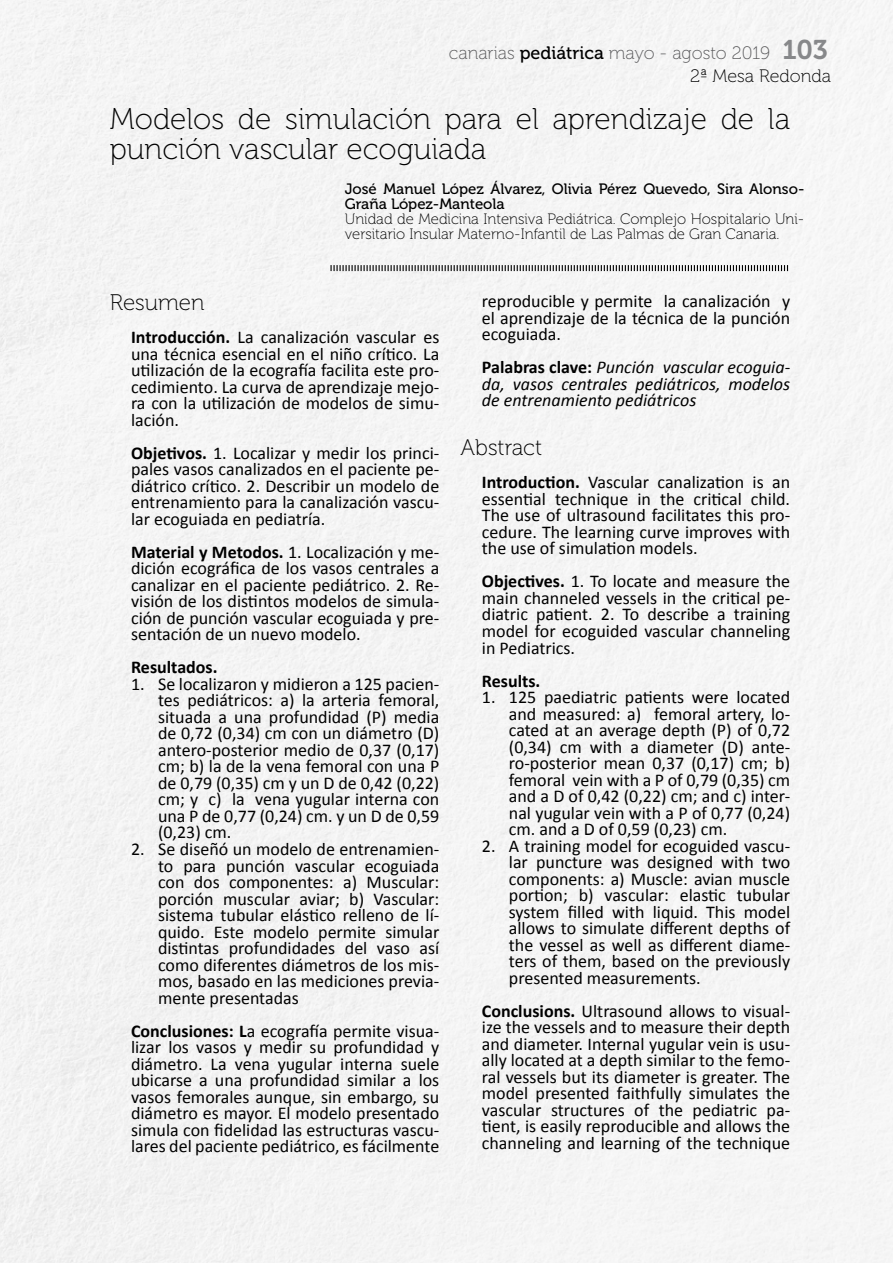
<style>
.page{position:relative;width:893px;height:1263px;background:#fff}
.page>*{position:absolute;margin:0;border:0;box-sizing:border-box;transform-origin:0 0}
.t1{font:30px/30px "Museo 100";color:#000}
.t2{font:22.5px "Museo 100";color:#000}
.t3{font:18px/16.5px "Calibri";color:#000;text-align:justify}
.t4{font:italic 18px/16.5px "Calibri";color:#000;text-align:justify}
.t5{font:18px/23px "Museo 100";color:#58585a;text-align:right}
.t6{font:700 18px "Calibri";color:#000}
.t7{font:15px/15px "Museo 100";color:#000}
.t8{font:15px/15px "Museo 500";color:#000}
.s1{font-family:"Museo 500";color:#000}
.s2{font-family:"Museo 700";font-size:27px;color:#87888a}
.s3{color:#000}
.s4{font-weight:700}
.s5{font-weight:700;font-style:normal}
</style>
<div class="page">
<svg style="left:330px;top:265px;width:458px;height:6px"></svg>
<p class="t5" style="left:449px;top:41px;width:383px">canarias <span class="s1">pediátrica</span> mayo - agosto 2019 <span class="s2">103<br></span><span class="s3">2ª Mesa Redonda</span></p>
<h1 class="t1" style="left:110px;top:104px;width:682px">Modelos de simulación para el aprendizaje de la punción vascular ecoguiada</h1>
<p class="t8" style="left:345px;top:182px;width:461px">José Manuel López Álvarez, Olivia Pérez Quevedo, Sira Alonso-<br>Graña López-Manteola</p>
<p class="t7" style="left:345px;top:212px;width:461px">Unidad de Medicina Intensiva Pediátrica. Complejo Hospitalario Uni&shy;versitario Insular Materno-Infantil de Las Palmas de Gran Canaria.</p>
<p class="t2" style="left:110px;top:291px;width:96px">Resumen</p>
<p class="t3" style="left:131px;top:328px;width:310px"><span class="s4">Introducción.</span> La canalización vascular es una técnica esencial en el niño crítico. La utilización de la ecografía facilita este pro&shy;cedimiento. La curva de aprendizaje mejo&shy;ra con la utilización de modelos de simu&shy;lación.</p>
<p class="t3" style="left:131px;top:444px;width:310px"><span class="s4">Objetivos.</span> 1. Localizar y medir los princi&shy;pales vasos canalizados en el paciente pe&shy;diátrico crítico. 2. Describir un modelo de entrenamiento para la canalización vascu&shy;lar ecoguiada en pediatría.</p>
<p class="t3" style="left:131px;top:543px;width:310px"><span class="s4">Material y Metodos.</span> 1. Localización y me&shy;dición ecográfica de los vasos centrales a canalizar en el paciente pediátrico. 2. Re&shy;visión de los distintos modelos de simula&shy;ción de punción vascular ecoguiada y pre&shy;sentación de un nuevo modelo.</p>
<p class="t6" style="left:131px;top:656px;width:88px">Resultados.</p>
<p class="t3" style="left:158px;top:675px;width:283px;text-indent:-27px">1. Se localizaron y midieron a 125 pacien&shy;tes pediátricos: a) la arteria femoral, situada a una profundidad (P) media de 0,72 (0,34) cm con un diámetro (D) antero-posterior medio de 0,37 (0,17) cm; b) la de la vena femoral con una P de 0,79 (0,35) cm y un D de 0,42 (0,22) cm; y c) la vena yugular interna con una P de 0,77 (0,24) cm. y un D de 0,59 (0,23) cm.</p>
<p class="t3" style="left:158px;top:840px;width:283px;text-indent:-27px">2. Se diseñó un modelo de entrenamien&shy;to para punción vascular ecoguiada con dos componentes: a) Muscular: porción muscular aviar; b) Vascular: sistema tubular elástico relleno de lí&shy;quido. Este modelo permite simular distintas profundidades del vaso así como diferentes diámetros de los mis&shy;mos, basado en las mediciones previa&shy;mente presentadas</p>
<p class="t3" style="left:131px;top:1021px;width:310px"><span class="s4">Conclusiones: L</span>a ecografía permite visua&shy;lizar los vasos y medir su profundidad y diámetro. La vena yugular interna suele ubicarse a una profundidad similar a los vasos femorales aunque, sin embargo, su diámetro es mayor. El modelo presentado simula con fidelidad las estructuras vascu&shy;lares del paciente pediátrico, es fácilmente</p>
<p class="t3" style="left:482px;top:292px;width:310px">reproducible y permite la canalización y el aprendizaje de la técnica de la punción ecoguiada.</p>
<p class="t4" style="left:482px;top:358px;width:310px"><span class="s5">Palabras clave:</span> Punción vascular ecoguia&shy;da, vasos centrales pediátricos, modelos de entrenamiento pediátricos</p>
<p class="t2" style="left:461px;top:436px;width:83px">Abstract</p>
<p class="t3" style="left:482px;top:473px;width:310px"><span class="s4">Introduction.</span> Vascular canalization is an essential technique in the critical child.<br>The use of ultrasound facilitates this pro&shy;cedure. The learning curve improves with the use of simulation models.</p>
<p class="t3" style="left:482px;top:572px;width:310px"><span class="s4">Objectives.</span> 1. To locate and measure the main channeled vessels in the critical pe&shy;diatric patient. 2. To describe a training model for ecoguided vascular channeling in Pediatrics.</p>
<p class="t6" style="left:482px;top:669px;width:60px">Results.</p>
<p class="t3" style="left:509px;top:688px;width:283px;text-indent:-27px">1. 125 paediatric patients were located and measured: a) femoral artery, lo&shy;cated at an average depth (P) of 0,72 (0,34) cm with a diameter (D) ante&shy;ro-posterior mean 0,37 (0,17) cm; b) femoral vein with a P of 0,79 (0,35) cm and a D of 0,42 (0,22) cm; and c) inter&shy;nal yugular vein with a P of 0,77 (0,24) cm. and a D of 0,59 (0,23) cm.</p>
<p class="t3" style="left:509px;top:836px;width:283px;text-indent:-27px">2. A training model for ecoguided vascu&shy;lar puncture was designed with two components: a) Muscle: avian muscle portion; b) vascular: elastic tubular system filled with liquid. This model allows to simulate different depths of the vessel as well as different diame&shy;ters of them, based on the previously presented measurements.</p>
<p class="t3" style="left:482px;top:1001px;width:310px"><span class="s4">Conclusions.</span> Ultrasound allows to visual&shy;ize the vessels and to measure their depth and diameter. Internal yugular vein is usu&shy;ally located at a depth similar to the femo&shy;ral vessels but its diameter is greater. The model presented faithfully simulates the vascular structures of the pediatric pa&shy;tient, is easily reproducible and allows the channeling and learning of the technique</p>
</div>
